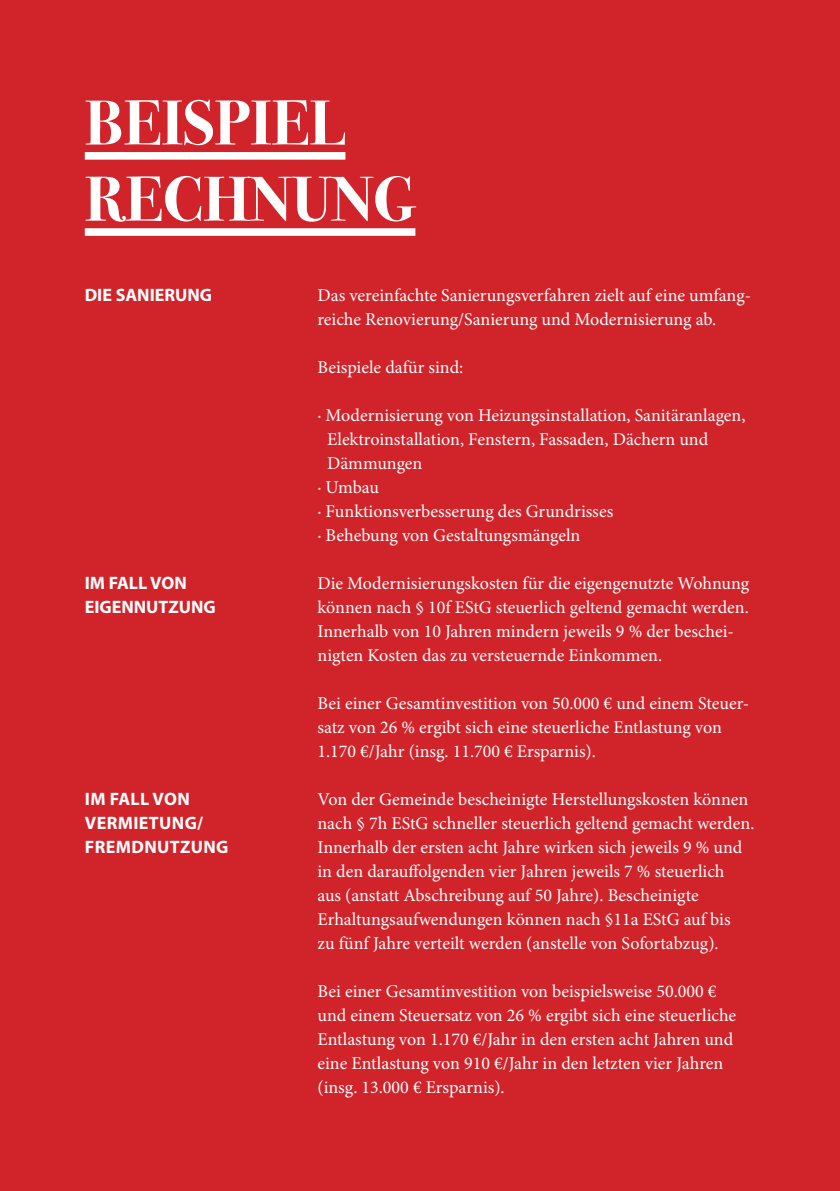
<style>
.page{position:relative;width:840px;height:1191px;background:#fff}
.page>*{position:absolute;margin:0;border:0;box-sizing:border-box;transform-origin:0 0}
.t1{font:700 63.4px "Bodoni Svty Two ITCTT";color:#fff}
.t2{font:18px/24px "Minion Pro";color:#fff}
.t3{font:700 18px/24px "Myriad Pro";color:#fff}
.t4{font:700 18px "Myriad Pro";letter-spacing:.02em;color:#fff}
</style>
<div class="page">
<div style="left:0;top:0;width:839px;height:1191px;background:#d1232a"></div>
<div style="left:85px;top:152px;width:260px;height:8px;background:#fff"></div>
<div style="left:85px;top:228px;width:330px;height:8px;background:#fff"></div>
<p class="t1" style="left:85px;top:71px;width:262px">BEISPIEL</p>
<p class="t1" style="left:85px;top:147px;width:332px">RECHNUNG</p>
<p class="t3" style="left:85px;top:282px;width:129px">DIE SANIERUNG</p>
<p class="t3" style="left:85px;top:570px;width:132px">IM FALL VON<br>EIGENNUTZUNG</p>
<p class="t4" style="left:85px;top:787px;width:106px">IM FALL VON</p>
<p class="t4" style="left:85px;top:811px;width:120px">VERMIETUNG/</p>
<p class="t4" style="left:85px;top:835px;width:145px">FREMDNUTZUNG</p>
<p class="t2" style="left:317px;top:283px;width:435px">Das vereinfachte Sanierungsverfahren zielt auf eine umfang&shy;reiche Renovierung/Sanierung und Modernisierung ab.</p>
<p class="t2" style="left:317px;top:355px;width:147px">Beispiele dafür sind:</p>
<p class="t2" style="left:327px;top:403px;width:420px;text-indent:-10px">· Modernisierung von Heizungsinstallation, Sanitäranlagen,<br>Elektroinstallation, Fenstern, Fassaden, Dächern und<br>Dämmungen</p>
<p class="t2" style="left:317px;top:475px;width:63px">· Umbau</p>
<p class="t2" style="left:317px;top:499px;width:297px">· Funktionsverbesserung des Grundrisses</p>
<p class="t2" style="left:317px;top:523px;width:264px">· Behebung von Gestaltungsmängeln</p>
<p class="t2" style="left:317px;top:571px;width:433px">Die Modernisierungskosten für die eigengenutzte Wohnung können nach § 10f EStG steuerlich geltend gemacht werden.<br>Innerhalb von 10 Jahren mindern jeweils 9 % der beschei&shy;nigten Kosten das zu versteuernde Einkommen.</p>
<p class="t2" style="left:317px;top:691px;width:431px">Bei einer Gesamtinvestition von 50.000 € und einem Steuer&shy;satz von 26 % ergibt sich eine steuerliche Entlastung von<br>1.170 €/Jahr (insg. 11.700 € Ersparnis).</p>
<p class="t2" style="left:317px;top:787px;width:438px">Von der Gemeinde bescheinigte Herstellungskosten können nach § 7h EStG schneller steuerlich geltend gemacht werden.<br>Innerhalb der ersten acht Jahre wirken sich jeweils 9 % und in den darauffolgenden vier Jahren jeweils 7 % steuerlich<br>aus (anstatt Abschreibung auf 50 Jahre). Bescheinigte Erhaltungsaufwendungen können nach §11a EStG auf bis<br>zu fünf Jahre verteilt werden (anstelle von Sofortabzug).</p>
<p class="t2" style="left:317px;top:979px;width:420px">Bei einer Gesamtinvestition von beispielsweise 50.000 € und einem Steuersatz von 26 % ergibt sich eine steuerliche<br>Entlastung von 1.170 €/Jahr in den ersten acht Jahren und</p>
<p class="t2" style="left:317px;top:1051px;width:407px">eine Entlastung von 910 €/Jahr in den letzten vier Jahren</p>
<p class="t2" style="left:317px;top:1075px;width:189px">(insg. 13.000 € Ersparnis).</p>
</div>
